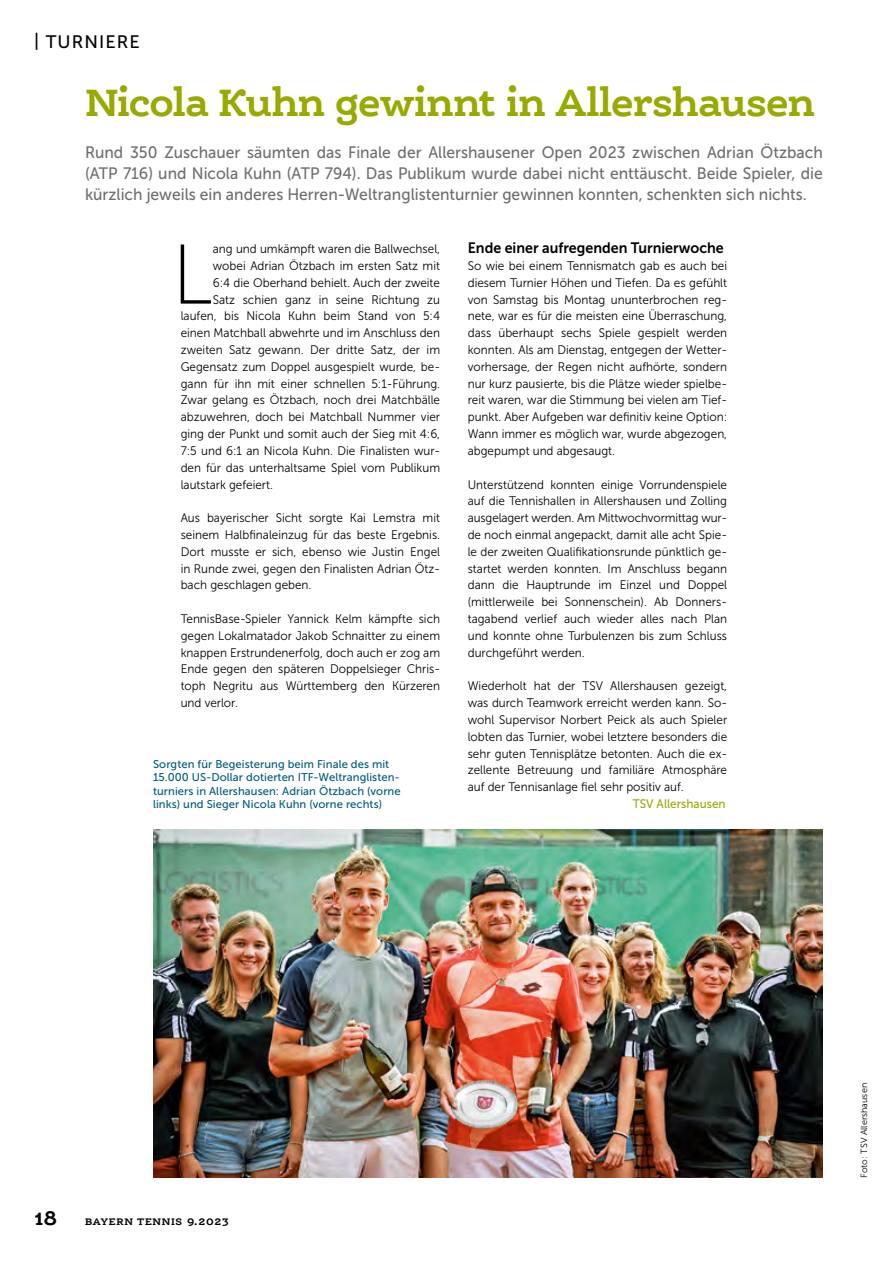
<style>
.page{position:relative;width:893px;height:1263px;background:#fff}
.page>*{position:absolute;margin:0;border:0;box-sizing:border-box;transform-origin:0 0}
.t1{font:84.45px "Museo Sans 100";color:#000;scale:.95 1}
.t2{font:700 40.5px "Ernestine Pro";letter-spacing:-.035em;color:#98a900}
.t3{font:700 21px "Ernestine Pro";color:#000}
.t4{font:18px "Museo Sans 500";letter-spacing:.06em;color:#000}
.t5{font:16.5px/21px "Museo Sans 500";color:#6f6f6e;text-align:justify;scale:.95 1}
.t6{font:15px "Museo Sans 700";color:#000;scale:.95 1}
.t7{font:12.3px/16.8px "Museo Sans 300";color:#000;text-align:justify;scale:.95 1}
.t8{font:12.3px "Museo Sans 500";color:#98a900;scale:.95 1}
.t9{font:11.25px/13.5px "Museo Sans 500";letter-spacing:.005em;color:#005b78}
.t10{font:700 10.2px "Ernestine Pro";letter-spacing:.065em;color:#000}
.t11{font:9px "Museo Sans 300";letter-spacing:.005em;color:#000}
.s1{font-size:11.25px}
</style>
<div class="page">
<img style="left:153px;top:830px;width:670px;height:348px">
<h3 class="t4" style="left:34px;top:31px;width:107px">| TURNIERE</h3>
<h2 class="t2" style="left:85px;top:77px;width:732px">Nicola Kuhn gewinnt in Allershausen</h2>
<p class="t5" style="left:85px;top:142px;width:778px">Rund 350 Zuschauer säumten das Finale der Allershausener Open 2023 zwischen Adrian Ötzbach (ATP 716) und Nicola Kuhn (ATP 794). Das Publikum wurde dabei nicht enttäuscht. Beide Spieler, die kürzlich jeweils ein anderes Herren-Weltranglistenturnier gewinnen konnten, schenkten sich nichts.</p>
<h1 class="t1" style="left:172px;top:230px;width:44px">L</h1>
<p class="t7" style="left:213px;top:241px;width:241px">ang und umkämpft waren die Ballwechsel,</p>
<p class="t7" style="left:213px;top:257px;width:241px">wobei Adrian Ötzbach im ersten Satz mit</p>
<p class="t7" style="left:213px;top:274px;width:241px">6:4 die Oberhand behielt. Auch der zweite</p>
<p class="t7" style="left:213px;top:291px;width:241px">Satz schien ganz in seine Richtung zu</p>
<p class="t7" style="left:181px;top:308px;width:275px">laufen, bis Nicola Kuhn beim Stand von 5:4</p>
<p class="t7" style="left:181px;top:325px;width:275px">einen Matchball abwehrte und im Anschluss den</p>
<p class="t7" style="left:181px;top:341px;width:275px">zweiten Satz gewann. Der dritte Satz, der im</p>
<p class="t7" style="left:181px;top:358px;width:275px">Gegensatz zum Doppel ausgespielt wurde, be-</p>
<p class="t7" style="left:181px;top:375px;width:275px">gann für ihn mit einer schnellen 5:1-Führung.</p>
<p class="t7" style="left:181px;top:392px;width:275px">Zwar gelang es Ötzbach, noch drei Matchbälle</p>
<p class="t7" style="left:181px;top:409px;width:275px">abzuwehren, doch bei Matchball Nummer vier</p>
<p class="t7" style="left:181px;top:426px;width:275px">ging der Punkt und somit auch der Sieg mit 4:6,</p>
<p class="t7" style="left:181px;top:442px;width:275px">7:5 und 6:1 an Nicola Kuhn. Die Finalisten wur-</p>
<p class="t7" style="left:181px;top:459px;width:275px">den für das unterhaltsame Spiel vom Publikum</p>
<p class="t7" style="left:181px;top:476px;width:99px">lautstark gefeiert.</p>
<p class="t7" style="left:181px;top:510px;width:275px">Aus bayerischer Sicht sorgte Kai Lemstra mit seinem Halbfinaleinzug für das beste Ergebnis.<br>Dort musste er sich, ebenso wie Justin Engel in Runde zwei, gegen den Finalisten Adrian Ötz&shy;bach geschlagen geben.</p>
<p class="t7" style="left:181px;top:610px;width:275px">TennisBase-Spieler Yannick Kelm kämpfte sich gegen Lokalmatador Jakob Schnaitter zu einem knappen Erstrundenerfolg, doch auch er zog am Ende gegen den späteren Doppelsieger Chris&shy;toph Negritu aus Württemberg den Kürzeren und verlor.</p>
<p class="t9" style="left:153px;top:757px;width:249px">Sorgten für Begeisterung beim Finale des mit 15.000 US-Dollar dotierten ITF-Weltranglisten&shy;turniers in Allershausen: Adrian Ötzbach (vorne links) und Sieger Nicola Kuhn (vorne rechts)</p>
<p class="t6" style="left:468px;top:240px;width:271px">Ende einer aufregenden Turnierwoche</p>
<p class="t7" style="left:468px;top:257px;width:275px">So wie bei einem Tennismatch gab es auch bei diesem Turnier Höhen und Tiefen. Da es gefühlt von Samstag bis Montag ununterbrochen reg&shy;nete, war es für die meisten eine Überraschung, dass überhaupt sechs Spiele gespielt werden konnten. Als am Dienstag, entgegen der Wetter&shy;vorhersage, der Regen nicht aufhörte, sondern nur kurz pausierte, bis die Plätze wieder spielbe&shy;reit waren, war die Stimmung bei vielen am Tief&shy;punkt. Aber Aufgeben war definitiv keine Option:<br>Wann immer es möglich war, wurde abgezogen, abgepumpt und abgesaugt.</p>
<p class="t7" style="left:468px;top:476px;width:275px">Unterstützend konnten einige Vorrundenspiele auf die Tennishallen in Allershausen und Zolling ausgelagert werden. Am Mittwochvormittag wur&shy;de noch einmal angepackt, damit alle acht Spie&shy;le der zweiten Qualifikationsrunde pünktlich ge&shy;startet werden konnten. Im Anschluss begann dann die Hauptrunde im Einzel und Doppel (mittlerweile bei Sonnenschein). Ab Donners&shy;tagabend verlief auch wieder alles nach Plan und konnte ohne Turbulenzen bis zum Schluss durchgeführt werden.</p>
<p class="t7" style="left:468px;top:678px;width:275px">Wiederholt hat der TSV Allershausen gezeigt, was durch Teamwork erreicht werden kann. So&shy;wohl Supervisor Norbert Peick als auch Spieler lobten das Turnier, wobei letztere besonders die sehr guten Tennisplätze betonten. Auch die ex&shy;zellente Betreuung und familiäre Atmosphäre auf der Tennisanlage fiel sehr positiv auf.</p>
<p class="t8" style="left:633px;top:797px;width:99px">TSV Allershausen</p>
<h3 class="t3" style="left:34px;top:1204px;width:25px">18</h3>
<p class="t10" style="left:85px;top:1214px;width:145px">BAYERN TENNIS <span class="s1">9.2023</span></p>
<p class="t11" style="left:859px;top:1178px;width:96px;rotate:-90deg">Foto: TSV Allershausen</p>
</div>
